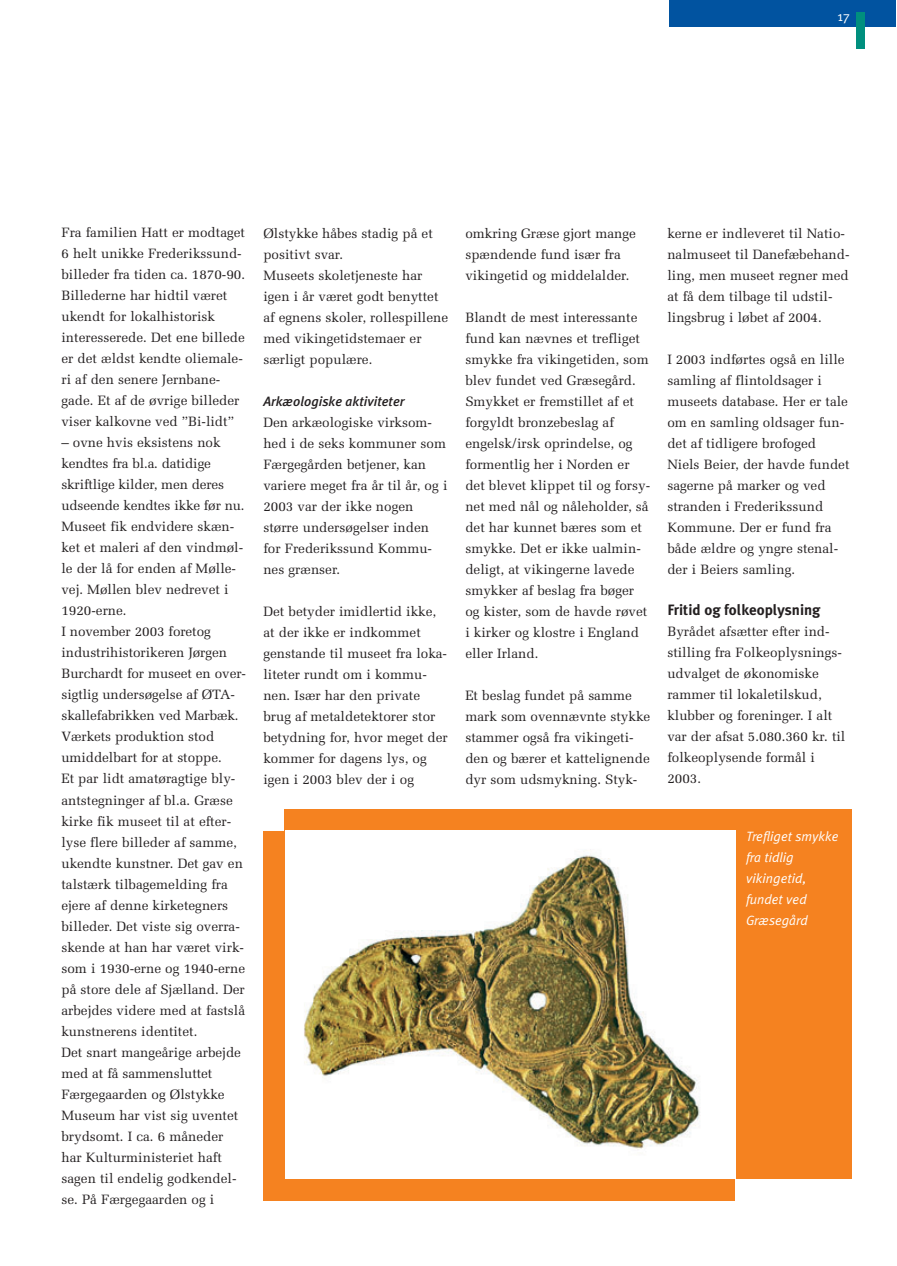
<style>
.page{position:relative;width:897px;height:1266px;background:#fff}
.page>*{position:absolute;margin:0;border:0;box-sizing:border-box;transform-origin:0 0}
.t1{font:700 15px "Meta Plus";color:#231f20}
.t2{font:13.5px/21px "Melior";color:#231f20}
.t3{font:italic 13.5px/21px "Meta Plus Normal";color:#fff}
.t4{font:italic 500 13.5px "Meta Plus";color:#231f20}
.t5{font:13.5px "Meta Plus Normal";color:#fff}
</style>
<div class="page">
<div style="left:669px;top:0;width:227px;height:27px;background:#0153a0"></div>
<div style="left:857px;top:12px;width:8px;height:36px;background:#008f7e"></div>
<div style="left:285px;top:809px;width:567px;height:370px;background:#f58220"></div>
<div style="left:263px;top:831px;width:472px;height:370px;background:#f58220"></div>
<img style="left:287px;top:831px;width:448px;height:346px">
<p class="t5" style="left:837px;top:11px;width:14px">17</p>
<p class="t2" style="left:61px;top:224px;width:185px">Fra familien Hatt er modtaget<br>6 helt unikke Frederikssund&shy;billeder fra tiden ca. 1870-90.<br>Billederne har hidtil været ukendt for lokalhistorisk interesserede. Det ene billede er det ældst kendte oliemale&shy;ri af den senere Jernbane&shy;gade. Et af de øvrige billeder viser kalkovne ved ”Bi-lidt”</p>
<p class="t2" style="left:61px;top:434px;width:186px">– ovne hvis eksistens nok kendtes fra bl.a. datidige skriftlige kilder, men deres udseende kendtes ikke før nu.<br>Museet fik endvidere skæn&shy;ket et maleri af den vindmøl&shy;le der lå for enden af Mølle&shy;vej. Møllen blev nedrevet i<br>1920-erne.<br>I november 2003 foretog industrihistorikeren Jørgen<br>Burchardt for museet en over&shy;sigtlig undersøgelse af ØTA&shy;skallefabrikken ved Marbæk.<br>Værkets produktion stod umiddelbart for at stoppe.<br>Et par lidt amatøragtige bly&shy;antstegninger af bl.a. Græse kirke fik museet til at efter&shy;lyse flere billeder af samme, ukendte kunstner. Det gav en talstærk tilbagemelding fra ejere af denne kirketegners billeder. Det viste sig overra&shy;skende at han har været virk&shy;som i 1930-erne og 1940-erne på store dele af Sjælland. Der arbejdes videre med at fastslå kunstnerens identitet.<br>Det snart mangeårige arbejde med at få sammensluttet<br>Færgegaarden og Ølstykke<br>Museum har vist sig uventet brydsomt. I ca. 6 måneder har Kulturministeriet haft sagen til endelig godkendel&shy;se. På Færgegaarden og i</p>
<p class="t2" style="left:263px;top:224px;width:186px">Ølstykke håbes stadig på et positivt svar.<br>Museets skoletjeneste har igen i år været godt benyttet af egnens skoler, rollespillene med vikingetidstemaer er særligt populære.</p>
<p class="t4" style="left:263px;top:395px;width:143px">Arkæologiske aktiviteter</p>
<p class="t2" style="left:263px;top:413px;width:186px">Den arkæologiske virksom&shy;hed i de seks kommuner som<br>Færgegården betjener, kan variere meget fra år til år, og i<br>2003 var der ikke nogen større undersøgelser inden for Frederikssund Kommu&shy;nes grænser.</p>
<p class="t2" style="left:263px;top:602px;width:186px">Det betyder imidlertid ikke, at der ikke er indkommet genstande til museet fra loka&shy;liteter rundt om i kommu&shy;nen. Især har den private brug af metaldetektorer stor betydning for, hvor meget der kommer for dagens lys, og igen i 2003 blev der i og</p>
<p class="t2" style="left:465px;top:224px;width:172px">omkring Græse gjort mange spændende fund især fra vikingetid og middelalder.</p>
<p class="t2" style="left:465px;top:308px;width:186px">Blandt de mest interessante fund kan nævnes et trefliget smykke fra vikingetiden, som blev fundet ved Græsegård.<br>Smykket er fremstillet af et forgyldt bronzebeslag af engelsk/irsk oprindelse, og formentlig her i Norden er det blevet klippet til og forsy&shy;net med nål og nåleholder, så det har kunnet bæres som et smykke. Det er ikke ualmin&shy;deligt, at vikingerne lavede smykker af beslag fra bøger og kister, som de havde røvet i kirker og klostre i England eller Irland.</p>
<p class="t2" style="left:465px;top:686px;width:186px">Et beslag fundet på samme mark som ovennævnte stykke stammer også fra vikingeti&shy;den og bærer et kattelignende dyr som udsmykning. Styk-</p>
<p class="t2" style="left:667px;top:224px;width:184px">kerne er indleveret til Natio&shy;nalmuseet til Danefæbehand&shy;ling, men museet regner med at få dem tilbage til udstil&shy;lingsbrug i løbet af 2004.</p>
<p class="t2" style="left:667px;top:350px;width:184px">I 2003 indførtes også en lille samling af flintoldsager i museets database. Her er tale om en samling oldsager fun&shy;det af tidligere brofoged<br>Niels Beier, der havde fundet sagerne på marker og ved stranden i Frederikssund<br>Kommune. Der er fund fra både ældre og yngre stenal&shy;der i Beiers samling.</p>
<p class="t1" style="left:667px;top:604px;width:155px">Fritid og folkeoplysning</p>
<p class="t2" style="left:667px;top:623px;width:180px">Byrådet afsætter efter ind&shy;stilling fra Folkeoplysnings&shy;udvalget de økonomiske rammer til lokaletilskud, klubber og foreninger. I alt var der afsat 5.080.360 kr. til folkeoplysende formål i<br>2003.</p>
<p class="t3" style="left:746px;top:827px;width:94px">Trefliget smykke fra tidlig vikingetid, fundet ved<br>Græsegård</p>
</div>
